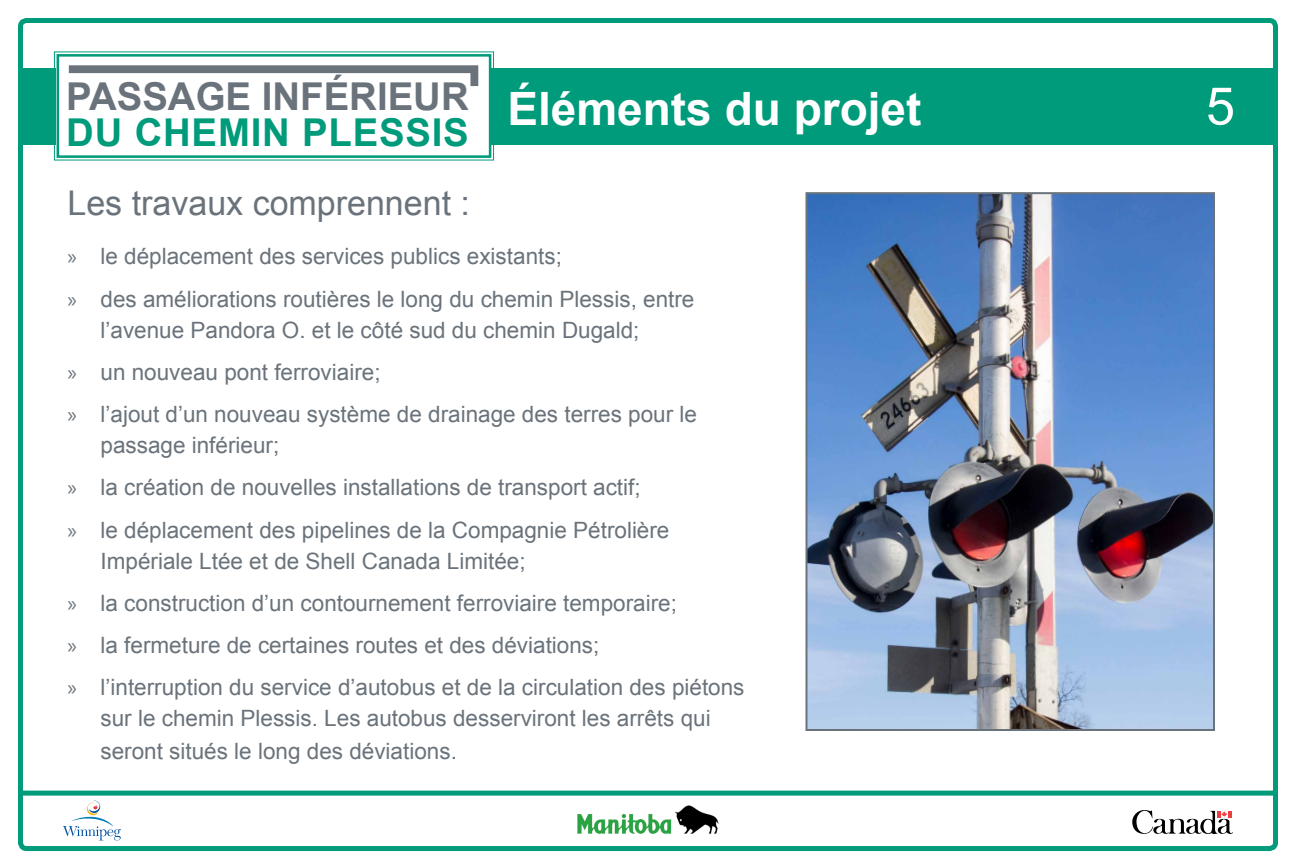
<style>
.page{position:relative;width:1296px;height:864px;background:#fff}
.page>*{position:absolute;margin:0;border:0;box-sizing:border-box;transform-origin:0 0}
.t1{font:52px "Arial";color:#fff}
.t2{font:700 38.4px "Arial";color:#6a737b}
.t3{font:700 38.4px "Arial";letter-spacing:.02em;color:#009b7a}
.t4{font:34px "Arial";color:#6a737b}
.t5{font:22.5px/42.2px "Arial";color:#6a737b}
.s1{font-size:46px;color:#fff}
.s2{font-family:"Myriad Pro"}
</style>
<div class="page">
<svg style="left:1132px;top:810px;width:101px;height:24px"></svg>
<svg style="left:63px;top:801px;width:58px;height:39px"></svg>
<img style="left:578px;top:806px;width:140px;height:27px">
<div style="left:18px;top:18px;width:1260px;height:833px;border:5px solid #009b7a;border-radius:6px"></div>
<div style="left:18px;top:791px;width:1256px;height:5px;background:#009b7a"></div>
<div style="left:18px;top:69px;width:1260px;height:76px;background:#009b7a"></div>
<svg style="left:54px;top:51px;width:440px;height:110px"></svg>
<div style="left:57px;top:54px;width:434px;height:104px;border:3px solid #009b7a"></div>
<svg style="left:61px;top:61px;width:421px;height:33px;background:#dbdddf"></svg>
<img style="left:809px;top:195px;width:403px;height:533px">
<div style="left:806px;top:192px;width:409px;height:539px;border:2px solid #6a737b"></div>
<h2 class="t2" style="left:66px;top:71px;width:857px">PASSAGE INFÉRIEUR <span class="s1">ÉLÉMENTS DU PROJET</span></h2>
<h2 class="t3" style="left:66px;top:107px;width:400px">DU CHEMIN PLESSIS</h2>
<h3 class="t4" style="left:68px;top:181px;width:404px">Les travaux comprennent :</h3>
<p class="t5" style="left:67px;top:235px;width:628px"><span class="s2">»</span> le déplacement des services publics existants;<br><span class="s2">»</span> des améliorations routières le long du chemin Plessis, entre</p>
<p class="t5" style="left:67px;top:309px;width:631px;text-indent:33px">l’avenue Pandora O. et le côté sud du chemin Dugald;<br><span class="s2">»</span> un nouveau pont ferroviaire;<br><span class="s2">»</span> l’ajout d’un nouveau système de drainage des terres pour le</p>
<p class="t5" style="left:67px;top:424px;width:604px;text-indent:33px">passage inférieur;<br><span class="s2">»</span> la création de nouvelles installations de transport actif;<br><span class="s2">»</span> le déplacement des pipelines de la Compagnie Pétrolière</p>
<p class="t5" style="left:67px;top:540px;width:679px;text-indent:33px">Impériale Ltée et de Shell Canada Limitée;<br><span class="s2">»</span> la construction d’un contournement ferroviaire temporaire;<br><span class="s2">»</span> la fermeture de certaines routes et des déviations;<br><span class="s2">»</span> l’interruption du service d’autobus et de la circulation des piétons</p>
<p class="t5" style="left:101px;top:702px;width:612px;line-height:33px">sur le chemin Plessis. Les autobus desserviront les arrêts qui seront situés le long des déviations.</p>
<h1 class="t1" style="left:1206px;top:72px;width:30px">5</h1>
</div>
